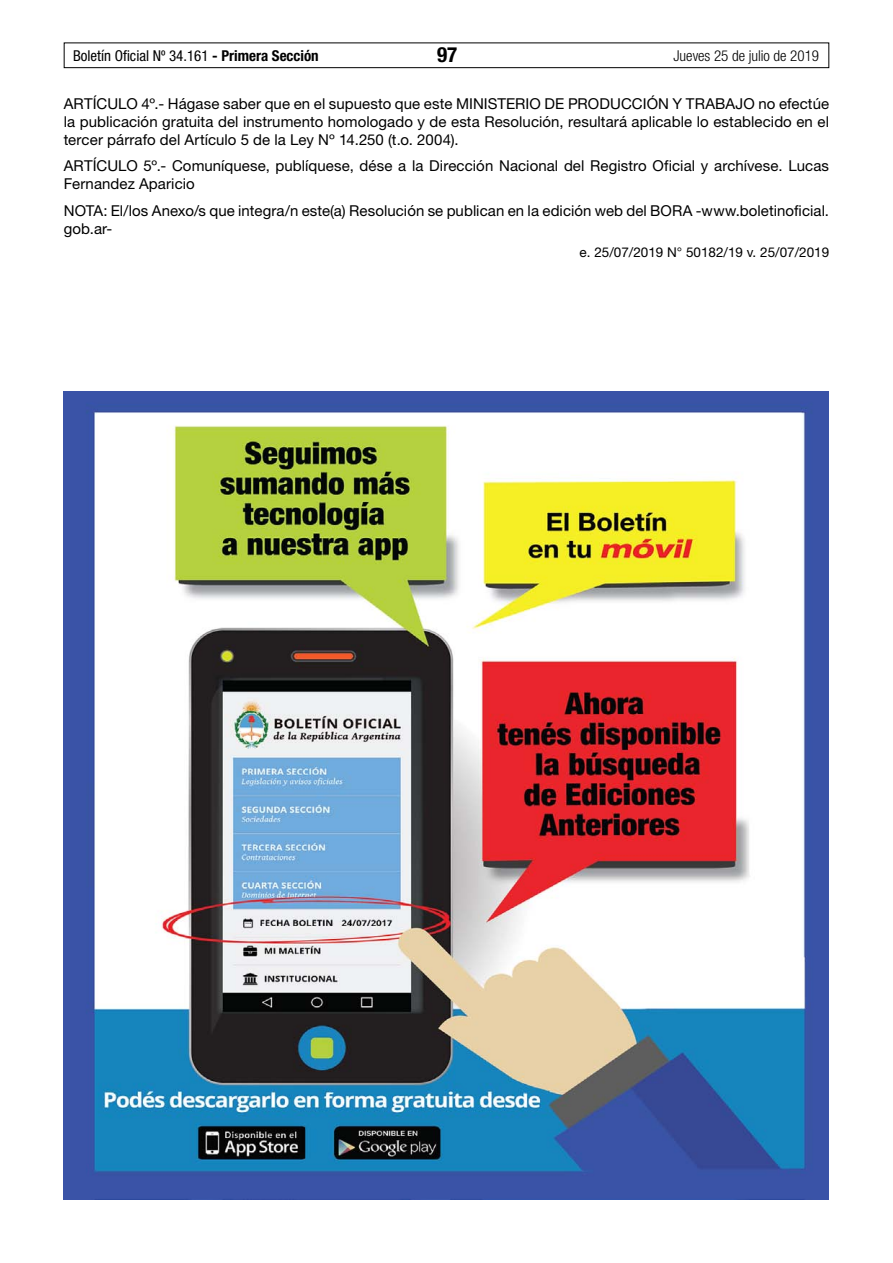
<style>
.page{position:relative;width:893px;height:1263px;background:#fff}
.page>*{position:absolute;margin:0;border:0;box-sizing:border-box;transform-origin:0 0}
.t1{font:700 condensed 21px "Helvetica Neue LT Std";color:#000}
.t2{font:15px/18px "Helvetica Neue LT Std";letter-spacing:.005em;color:#000}
.t3{font:condensed 15px "Helvetica Neue LT Std";color:#000}
.t4{font:300 condensed 15px "Helvetica Neue LT Std";color:#000}
.t5{font:13.5px "Helvetica Neue LT Std";color:#000}
.s1{font-weight:700}
</style>
<div class="page">
<div style="left:64px;top:43px;width:765px;height:25px;border:1px solid #000"></div>
<img style="left:64px;top:391px;width:765px;height:808px">
<p class="t3" style="left:73px;top:47px;width:247px">Boletín Oficial Nº 34.161 <span class="s1">- Primera Sección</span></p>
<h1 class="t1" style="left:437px;top:42px;width:22px">97</h1>
<p class="t4" style="left:673px;top:47px;width:147px">Jueves 25 de julio de 2019</p>
<p class="t2" style="left:64px;top:94px;width:767px;text-align:justify">ARTÍCULO 4º.- Hágase saber que en el supuesto que este MINISTERIO DE PRODUCCIÓN Y TRABAJO no efectúe la publicación gratuita del instrumento homologado y de esta Resolución, resultará aplicable lo establecido en el tercer párrafo del Artículo 5 de la Ley Nº 14.250 (t.o. 2004).</p>
<p class="t2" style="left:64px;top:156px;width:767px">ARTÍCULO 5º.- Comuníquese, publíquese, dése a la Dirección Nacional del Registro Oficial y archívese. Lucas<br>Fernandez Aparicio</p>
<p class="t2" style="left:64px;top:201px;width:767px">NOTA: El/los Anexo/s que integra/n este(a) Resolución se publican en la edición web del BORA -www.boletinoficial. gob.ar-</p>
<p class="t5" style="left:580px;top:244px;width:251px">e. 25/07/2019 N° 50182/19 v. 25/07/2019</p>
</div>
